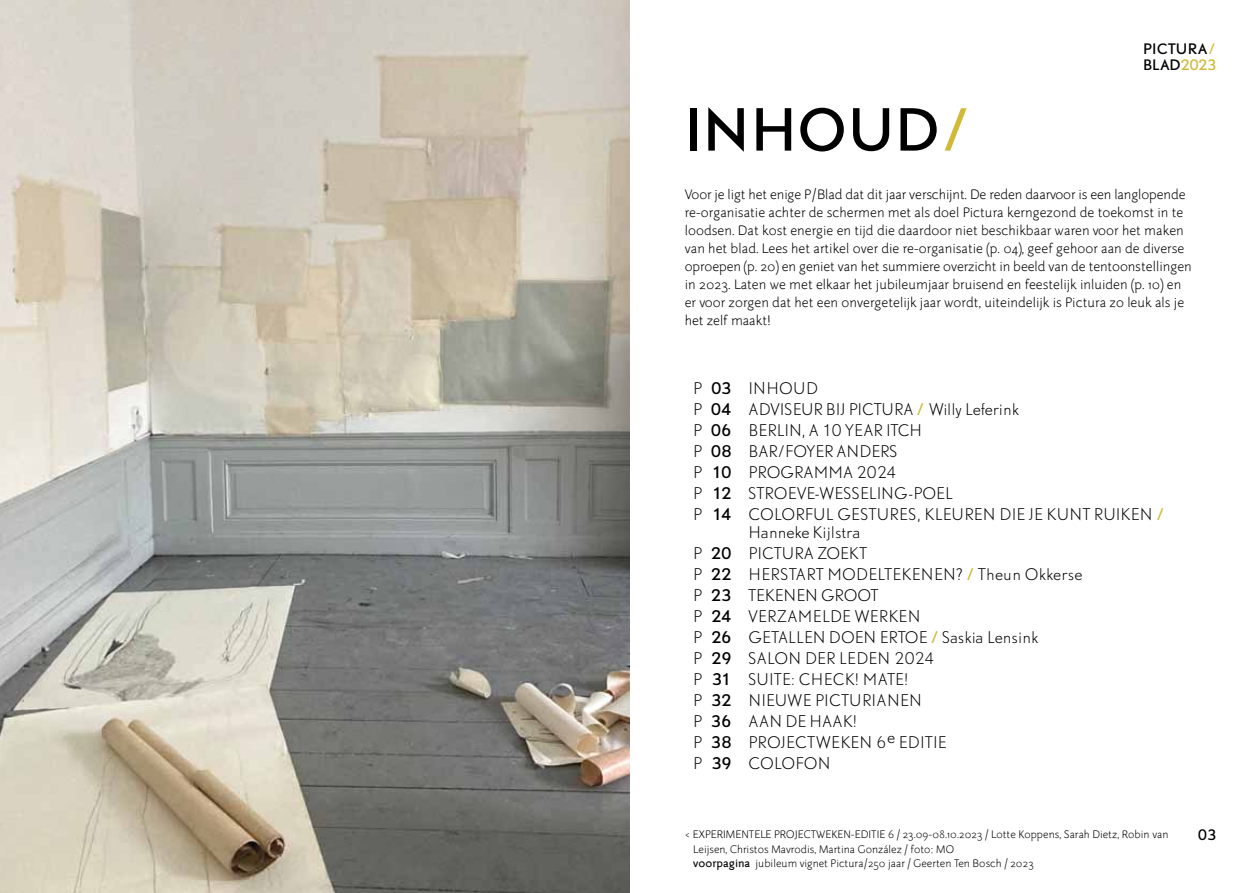
<style>
.page{position:relative;width:1259px;height:893px;background:#fff}
.page>*{position:absolute;margin:0;border:0;box-sizing:border-box;transform-origin:0 0}
.t1{font:54px "DTL Nobel T";letter-spacing:.025em;color:#000}
.t2{font:15px/18px "Serious Sans Pro";letter-spacing:.005em;color:#000}
.t3{font:15px/21px "DTL Nobel T Light";letter-spacing:.01em;color:#000}
.t4{font:13.5px/16.2px "DTL Nobel T";color:#000}
.t5{font:12px/14.4px "Serious Sans Pro";letter-spacing:.005em;color:#000}
.s1{color:#d1ba37}
.s2{font-family:"DTL Nobel T"}
.s3{font-family:"DTL Nobel T";color:#d1ba37}
.s4{font-weight:700}
</style>
<div class="page">
<img style="left:0;top:0;width:629px;height:893px">
<h1 class="t1" style="left:685px;top:93px;width:286px">INHOUD<span class="s1">/</span></h1>
<p class="t4" style="left:1143px;top:40px;width:75px">PICTURA<span class="s1">/<br></span>BLAD<span class="s1">2023</span></p>
<p class="t2" style="left:685px;top:185px;width:508px">Voor je ligt het enige P/Blad dat dit jaar verschijnt. De reden daarvoor is een langlopende re-organisatie achter de schermen met als doel Pictura kerngezond de toekomst in te loodsen. Dat kost energie en tijd die daardoor niet beschikbaar waren voor het maken van het blad. Lees het artikel over die re-organisatie (p. 04), geef gehoor aan de diverse oproepen (p. 20) en geniet van het summiere overzicht in beeld van de tentoonstellingen in 2023. Laten we met elkaar het jubileumjaar bruisend en feestelijk inluiden (p. 10) en er voor zorgen dat het een onvergetelijk jaar wordt, uiteindelijk is Pictura zo leuk als je het zelf maakt!</p>
<p class="t3" style="left:693px;top:377px;width:472px">P <span class="s2">03</span> INHOUD<br>P <span class="s2">04</span> ADVISEUR BIJ PICTURA <span class="s3">/</span> Willy Leferink<br>P <span class="s2">06</span> BERLIN, A 10 YEAR ITCH<br>P <span class="s2">08</span> BAR/FOYER ANDERS<br>P <span class="s2">10</span> PROGRAMMA 2024<br>P <span class="s2">12</span> STROEVE-WESSELING-POEL<br>P <span class="s2">14</span> COLORFUL GESTURES, KLEUREN DIE JE KUNT RUIKEN <span class="s3">/</span></p>
<p class="t3" style="left:693px;top:521px;width:391px;text-indent:55px">Hanneke Kijlstra<br>P <span class="s2">20</span> PICTURA ZOEKT<br>P <span class="s2">22</span> HERSTART MODELTEKENEN? <span class="s3">/</span> Theun Okkerse<br>P <span class="s2">23</span> TEKENEN GROOT<br>P <span class="s2">24</span> VERZAMELDE WERKEN<br>P <span class="s2">26</span> GETALLEN DOEN ERTOE <span class="s3">/</span> Saskia Lensink<br>P <span class="s2">29</span> SALON DER LEDEN 2024<br>P <span class="s2">31</span> SUITE: CHECK! MATE!<br>P <span class="s2">32</span> NIEUWE PICTURIANEN<br>P <span class="s2">36</span> AAN DE HAAK!<br>P <span class="s2">38</span> PROJECTWEKEN 6e EDITIE<br>P <span class="s2">39</span> COLOFON</p>
<p class="t5" style="left:685px;top:827px;width:485px">&lt; EXPERIMENTELE PROJECTWEKEN-EDITIE 6 / 23.09-08.10.2023 / Lotte Koppens, Sarah Dietz, Robin van</p>
<p class="t4" style="left:1197px;top:826px;width:20px">03</p>
<p class="t5" style="left:693px;top:841px;width:342px">Leijsen, Christos Mavrodis, Martina González / foto: MO<br><span class="s4">voorpagina</span> jubileum vignet Pictura/250 jaar / Geerten Ten Bosch / 2023</p>
</div>
